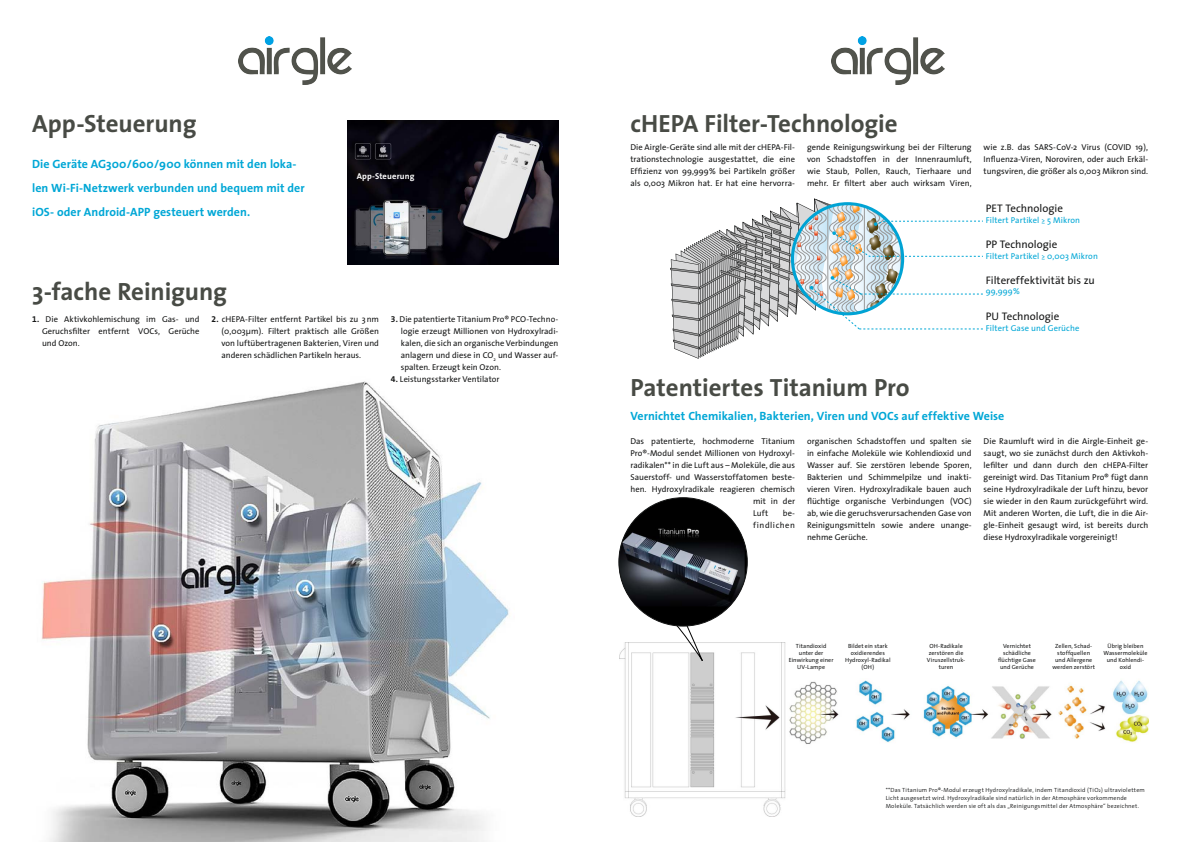
<style>
.page{position:relative;width:1191px;height:842px;background:#fff}
.page>*{position:absolute;margin:0;border:0;box-sizing:border-box;transform-origin:0 0}
.t1{font:700 25px "The Sans";color:#484b45}
.t2{font:700 12px/24px "The Sans";letter-spacing:.005em;color:#00a7d6}
.t3{font:11px "The Sans";color:#151616}
.t4{font:8.5px/12px "The Sans";color:#151616;text-align:justify}
.t5{font:8.5px "The Sans";letter-spacing:.01em;color:#00a7d6}
.t6{font:8.5px/12px "The Sans";letter-spacing:.06em;color:#151616;text-align:right}
.t7{font:700 8.5px "The Sans";letter-spacing:.015em;color:#fff}
.t8{font:6px/7px "The Sans";letter-spacing:.01em;color:#151616;text-align:center}
.t9{font:300 6px/8px "The Sans";letter-spacing:.03em;color:#151616}
.s1{font-family:"The Sans Bold Expert"}
.s2{font-family:"The Sans Expert";font-size:7px}
.s3{font-family:"The Sans Semi Light Expert";font-weight:400}
</style>
<div class="page">
<img style="left:624px;top:643px;width:524px;height:173px">
<img style="left:347px;top:120px;width:211px;height:144px">
<img style="left:239px;top:36px;width:112px;height:48px">
<img style="left:831px;top:36px;width:113px;height:48px">
<img style="left:41px;top:381px;width:468px;height:461px">
<svg style="left:618px;top:497px;width:130px;height:167px"></svg>
<svg style="left:670px;top:199px;width:313px;height:160px"></svg>
<h1 class="t1" style="left:32px;top:103px;width:166px">App-Steuerung</h1>
<h1 class="t1" style="left:630px;top:103px;width:269px">cHEPA Filter-Technologie</h1>
<h2 class="t2" style="left:32px;top:152px;width:274px">Die Geräte AG300/600/900 können mit den loka&shy;len Wi-Fi-Netzwerk verbunden und bequem mit der iOS- oder Android-APP gesteuert werden.</h2>
<h1 class="t1" style="left:32px;top:271px;width:196px">3-fache Reinigung</h1>
<p class="t7" style="left:357px;top:169px;width:59px">App-Steuerung</p>
<p class="t4" style="left:42px;top:313px;width:159px;text-indent:-10px"><span class="s1">1.</span> Die Aktivkohlemischung im Gas- und Geruchsfilter entfernt VOCs, Gerüche und Ozon.</p>
<p class="t4" style="left:221px;top:313px;width:159px;text-indent:-10px"><span class="s1">2.</span> cHEPA-Filter entfernt Partikel bis zu 3nm (0,003µm). Filtert praktisch alle Größen von luftübertragenen Bakterien, Viren und anderen schädlichen Partikeln heraus.</p>
<p class="t4" style="left:401px;top:313px;width:159px;text-indent:-10px"><span class="s1">3.</span> Die patentierte Titanium Pro® PCO-Techno&shy;logie erzeugt Millionen von Hydroxylradi&shy;kalen, die sich an organische Verbindungen anlagern und diese in CO<sub>2</sub> und Wasser auf&shy;spalten. Erzeugt kein Ozon.</p>
<p class="t4" style="left:391px;top:373px;width:110px"><span class="s1">4.</span> Leistungsstarker Ventilator</p>
<p class="t4" style="left:630px;top:141px;width:166px">Die Airgle-Geräte sind alle mit der cHEPA-Fil&shy;trationstechnologie ausgestattet, die eine Effizienz von 99,999% bei Partikeln größer als 0,003 Mikron hat. Er hat eine hervorra-</p>
<p class="t4" style="left:807px;top:141px;width:166px">gende Reinigungswirkung bei der Filterung von Schadstoffen in der Innenraumluft, wie Staub, Pollen, Rauch, Tierhaare und mehr. Er filtert aber auch wirksam Viren,</p>
<p class="t4" style="left:983px;top:141px;width:166px">wie z.B. das SARS-CoV-2 Virus (COVID 19), Influenza-Viren, Noroviren, oder auch Erkäl&shy;tungsviren, die größer als 0,003 Mikron sind.</p>
<p class="t3" style="left:985px;top:199px;width:79px">PET Technologie</p>
<p class="t5" style="left:985px;top:213px;width:96px">Filtert Partikel <span class="s2">≥</span> 5 Mikron</p>
<p class="t5" style="left:985px;top:249px;width:114px">Filtert Partikel <span class="s2">≥</span> 0,003 Mikron</p>
<p class="t3" style="left:985px;top:271px;width:110px">Filtereffektivität bis zu</p>
<p class="t3" style="left:985px;top:307px;width:75px">PU Technologie</p>
<p class="t3" style="left:985px;top:235px;width:73px">PP Technologie</p>
<p class="t5" style="left:985px;top:284px;width:36px">99,999%</p>
<h1 class="t1" style="left:630px;top:367px;width:281px">Patentiertes Titanium Pro</h1>
<p class="t5" style="left:985px;top:321px;width:95px">Filtert Gase und Gerüche</p>
<h2 class="t2" style="left:630px;top:404px;width:375px">Vernichtet Chemikalien, Bakterien, Viren und VOCs auf effektive Weise</h2>
<p class="t4" style="left:630px;top:435px;width:166px">Das patentierte, hochmoderne Titanium</p>
<p class="t4" style="left:630px;top:447px;width:166px">Pro®-Modul sendet Millionen von Hydroxyl-</p>
<p class="t4" style="left:630px;top:459px;width:166px">radikalen** in die Luft aus – Moleküle, die aus</p>
<p class="t4" style="left:630px;top:471px;width:166px">Sauerstoff- und Wasserstoffatomen beste-</p>
<p class="t4" style="left:630px;top:483px;width:166px">hen. Hydroxylradikale reagieren chemisch</p>
<p class="t4" style="left:753px;top:495px;width:43px">mit in der</p>
<p class="t4" style="left:753px;top:507px;width:17px">Luft</p>
<p class="t6" style="left:753px;top:507px;width:43px">be&shy;findlichen</p>
<p class="t4" style="left:807px;top:435px;width:166px">organischen Schadstoffen und spalten sie in einfache Moleküle wie Kohlendioxid und Wasser auf. Sie zerstören lebende Sporen, Bakterien und Schimmelpilze und inakti&shy;vieren Viren. Hydroxylradikale bauen auch flüchtige organische Verbindungen (VOC) ab, wie die geruchsverursachenden Gase von Reinigungsmitteln sowie andere unange&shy;nehme Gerüche.</p>
<p class="t4" style="left:983px;top:435px;width:166px">Die Raumluft wird in die Airgle-Einheit ge&shy;saugt, wo sie zunächst durch den Aktivkoh&shy;lefilter und dann durch den cHEPA-Filter gereinigt wird. Das Titanium Pro® fügt dann seine Hydroxylradikale der Luft hinzu, bevor sie wieder in den Raum zurückgeführt wird.<br>Mit anderen Worten, die Luft, die in die Air&shy;gle-Einheit gesaugt wird, ist bereits durch diese Hydroxylradikale vorgereinigt!</p>
<p class="t8" style="left:788px;top:642px;width:46px">Titandioxid unter der<br>Einwirkung einer<br>UV-Lampe</p>
<p class="t8" style="left:845px;top:642px;width:47px">Bildet ein stark oxidierendes<br>Hydroxyl-Radikal (OH)</p>
<p class="t8" style="left:927px;top:642px;width:40px">OH-Radikale zerstören die<br>Viruszellstruk&shy;turen</p>
<p class="t8" style="left:998px;top:642px;width:39px">Vernichtet schädliche flüchtige Gase und Gerüche</p>
<p class="t8" style="left:1052px;top:642px;width:44px">Zellen, Schad&shy;stoffquellen und Allergene werden zerstört</p>
<p class="t8" style="left:1103px;top:642px;width:46px">Übrig bleiben<br>Wassermoleküle und Kohlendi&shy;oxid</p>
<p class="t9" style="left:885px;top:786px;width:261px">**Das Titanium Pro®-Modul erzeugt Hydroxylradikale, indem Titandioxid (TiO<span class="s3">c</span>) ultraviolettem<br>Licht ausgesetzt wird. Hydroxylradikale sind natürlich in der Atmosphäre vorkommende<br>Moleküle. Tatsächlich werden sie oft als das „Reinigungsmittel der Atmosphäre“ bezeichnet.</p>
</div>
